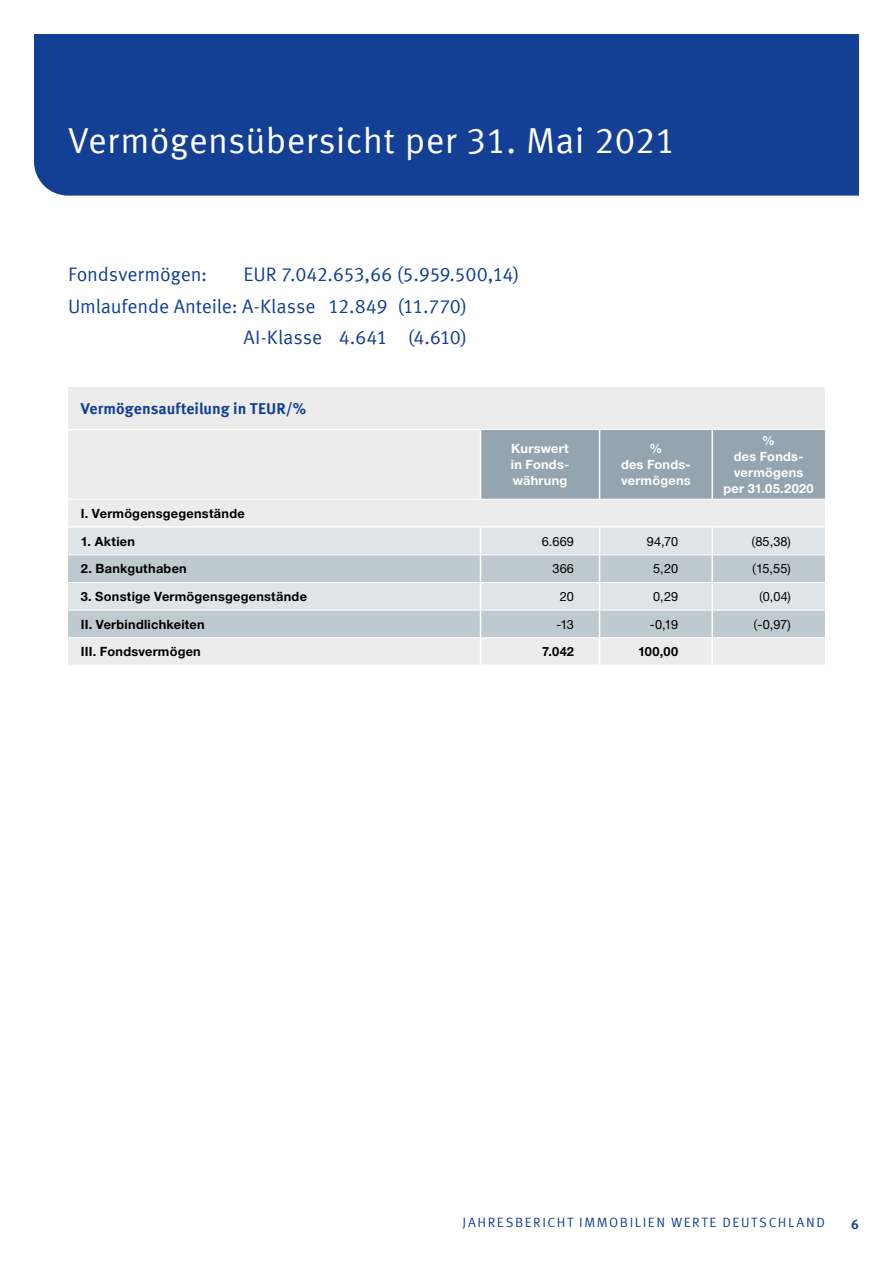
<style>
.page{position:relative;width:893px;height:1263px;background:#fff}
.page>*{position:absolute;margin:0;border:0;box-sizing:border-box;transform-origin:0 0}
.t1{font:36px "Meta Offc Pro Norm";letter-spacing:.01em;color:#fff}
.t2{font:19.5px "Meta Offc Pro Norm";letter-spacing:-.01em;color:#134094}
.t3{font:700 15.75px "Meta Offc Pro";color:#134094}
.t4{font:13.5px "Meta Offc Pro Norm";letter-spacing:.12em;color:#134094}
.t5{font:700 13.5px "Meta Offc Pro";color:#134094}
.t6{font:700 12.75px "Helvetica Neue LTW1 G";letter-spacing:.02em;color:#000}
.t7{font:700 12.75px/15.9px "Helvetica Neue LTW1 G";letter-spacing:.02em;color:#fff;text-align:center}
.t8{font:12.75px "Helvetica Neue LTW1 G";letter-spacing:.01em;color:#000}
.s1{font-family:"Meta Offc Pro Norm"}
</style>
<div class="page">
<div style="left:34px;top:34px;width:825px;height:162px;background:#134094"></div>
<div style="left:68px;top:387px;width:757px;height:139px;background:#ececed"></div>
<div style="left:481px;top:430px;width:344px;height:69px;background:#94a5b0"></div>
<hr style="left:68px;top:429px;width:412px;height:1px;background:#fff">
<hr style="left:480px;top:429px;width:120px;height:1px;background:#fff">
<hr style="left:600px;top:429px;width:112px;height:1px;background:#fff">
<hr style="left:712px;top:429px;width:113px;height:1px;background:#fff">
<hr style="left:68px;top:499px;width:412px;height:1px;background:#fff">
<hr style="left:480px;top:499px;width:120px;height:1px;background:#fff">
<hr style="left:600px;top:499px;width:112px;height:1px;background:#fff">
<hr style="left:712px;top:499px;width:113px;height:1px;background:#fff">
<hr style="left:480px;top:430px;width:1px;height:69px;background:#fff">
<hr style="left:599px;top:430px;width:1px;height:69px;background:#fff">
<svg style="left:68px;top:528px;width:757px;height:137px;background:#d6dbe0"></svg>
<hr style="left:711px;top:430px;width:2px;height:69px;background:#fff">
<hr style="left:711px;top:528px;width:2px;height:27px;background:#fff">
<hr style="left:711px;top:555px;width:2px;height:27px;background:#fff">
<hr style="left:711px;top:582px;width:2px;height:28px;background:#fff">
<hr style="left:711px;top:610px;width:2px;height:28px;background:#fff">
<hr style="left:711px;top:638px;width:2px;height:27px;background:#fff">
<h1 class="t1" style="left:68px;top:113px;width:609px">Vermögensübersicht per 31. Mai 2021</h1>
<h2 class="t2" style="left:68px;top:259px;width:141px">Fondsvermögen:</h2>
<h2 class="t2" style="left:244px;top:259px;width:277px">EU R 7.042.653,66 (5.959.500,14)</h2>
<h2 class="t2" style="left:68px;top:291px;width:400px">U mlaufende Anteile: A-Klasse 12.849 (11.770)</h2>
<h2 class="t2" style="left:244px;top:323px;width:225px">AI-Klasse 4.641 (4.610)</h2>
<p class="t3" style="left:81px;top:396px;width:227px">Vermögensaufteilung in TEUR/%</p>
<p class="t7" style="left:511px;top:440px;width:60px;text-align:justify">Kurswert in Fonds&shy;währung</p>
<p class="t7" style="left:621px;top:440px;width:71px">%<br>des Fonds&shy;vermögens</p>
<p class="t7" style="left:723px;top:432px;width:92px">%<br>des Fonds&shy;vermögens per 31.05.2020</p>
<p class="t6" style="left:81px;top:505px;width:165px">I. Vermögensgegenstände</p>
<p class="t6" style="left:81px;top:533px;width:56px">1. Aktien</p>
<p class="t8" style="left:542px;top:533px;width:34px">6.669</p>
<p class="t8" style="left:647px;top:533px;width:33px">94,70</p>
<p class="t8" style="left:751px;top:533px;width:41px"><span class="s1">(</span>85,38)</p>
<p class="t6" style="left:81px;top:561px;width:108px">2. Bankguthaben</p>
<p class="t8" style="left:552px;top:561px;width:23px">366</p>
<p class="t8" style="left:653px;top:561px;width:27px">5,20</p>
<p class="t8" style="left:752px;top:561px;width:41px"><span class="s1">(</span>15,55)</p>
<p class="t6" style="left:81px;top:588px;width:228px">3. Sonstige Vermögensgegenstände</p>
<p class="t8" style="left:560px;top:588px;width:16px">20</p>
<p class="t8" style="left:653px;top:588px;width:27px">0,29</p>
<p class="t8" style="left:759px;top:588px;width:34px"><span class="s1">(</span>0,04)</p>
<p class="t6" style="left:81px;top:616px;width:125px">II. Verbindlichkeiten</p>
<p class="t8" style="left:556px;top:616px;width:19px">-13</p>
<p class="t8" style="left:650px;top:616px;width:30px">-0,19</p>
<p class="t8" style="left:753px;top:616px;width:39px"><span class="s1">(</span>-0,97)</p>
<p class="t6" style="left:81px;top:644px;width:122px">III. Fondsvermögen</p>
<p class="t6" style="left:542px;top:644px;width:33px">7.042</p>
<p class="t6" style="left:638px;top:644px;width:42px">100,00</p>
<p class="t4" style="left:463px;top:1211px;width:133px">JAHRESBERICHT Immobi</p>
<p class="t4" style="left:635px;top:1211px;width:58px">lien Werte</p>
<p class="t4" style="left:722px;top:1211px;width:39px">Deutsch</p>
<p class="t4" style="left:788px;top:1211px;width:36px">land</p>
<p class="t5" style="left:851px;top:1214px;width:9px">6</p>
</div>
